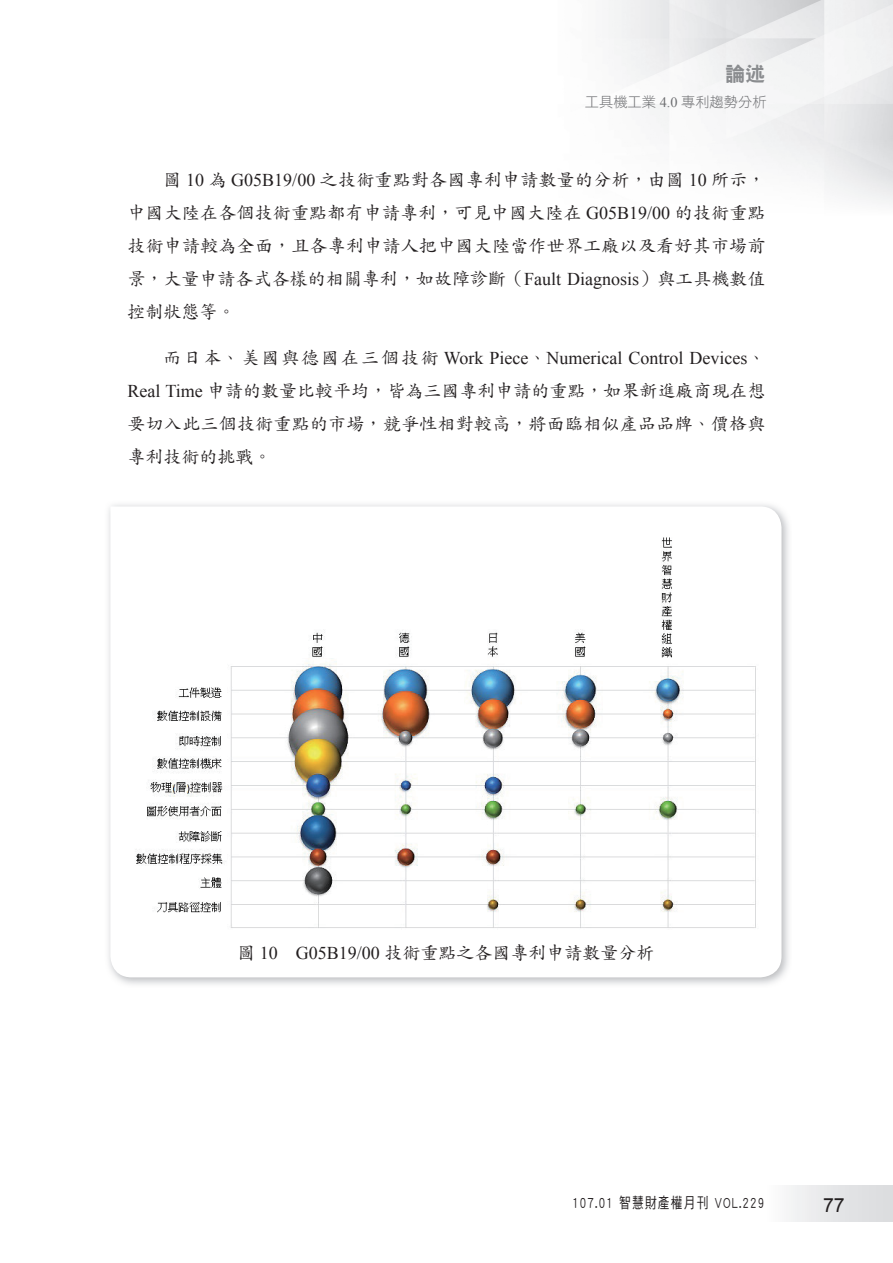
<style>
.page{position:relative;width:893px;height:1263px;background:#fff}
.page>*{position:absolute;margin:0;border:0;box-sizing:border-box;transform-origin:0 0}
.t1{font:20.25px "DF Hei Std W9 E Ten B5 H";color:#8a8c8f}
.t2{font:19.5px "Arial";color:#231f20}
.t3{font:18px/33px "DF Kai Shu Std W5 E Ten B5 H";color:#231f20;text-align:justify}
.t4{font:18px "Times New Roman";color:#231f20}
.t5{font:15px "DF Hei Std W5 E Ten B5 H";letter-spacing:.1em;color:#231f20;scale:.78 1}
.t6{font:14.25px "DF Hei Std W3 E Ten B5 H";color:#6c6d70}
.s1{font-family:"Times New Roman"}
.s2{font-family:"DF Kai Shu Std W5 E Ten B5 H"}
</style>
<div class="page">
<div style="left:765px;top:1186px;width:127px;height:35px;background:linear-gradient(to right,#fbfbfb,#d7d9db)"></div>
<img style="left:108px;top:504px;width:681px;height:481px">
<svg style="left:110px;top:506px;width:671px;height:471px"></svg>
<img style="left:130px;top:532px;width:632px;height:404px">
<p class="t1" style="left:725px;top:66px;width:42px">論述</p>
<p class="t6" style="left:585px;top:97px;width:183px">工具機工業 <span class="s1">4.0</span> 專利趨勢分析</p>
<p class="t3" style="left:127px;top:165px;width:639px;text-indent:36px">圖 <span class="s1">10</span> 為 <span class="s1">G05B19/00</span> 之技術重點對各國專利申請數量的分析，由圖 <span class="s1">10</span> 所示，中國大陸在各個技術重點都有申請專利，可見中國大陸在 <span class="s1">G05B19/00</span> 的技術重點技術申請較為全面，且各專利申請人把中國大陸當作世界工廠以及看好其市場前景，大量申請各式各樣的相關專利，如故障診斷（<span class="s1">Fault Diagnosis</span>）與工具機數值控制狀態等。</p>
<p class="t4" style="left:163px;top:348px;width:603px"><span class="s2">而日本、美國與德國在三個技術</span> Work Piece<span class="s2">、</span>Numerical Control Devices<span class="s2">、</span></p>
<p class="t3" style="left:127px;top:376px;width:639px"><span class="s1">Real Time</span> 申請的數量比較平均，皆為三國專利申請的重點，如果新進廠商現在想要切入此三個技術重點的市場，競爭性相對較高，將面臨相似產品品牌、價格與專利技術的挑戰。</p>
<p class="t3" style="left:237px;top:938px;width:419px">圖 <span class="s1">10 G05B19/00</span> 技術重點之各國專利申請數量分析</p>
<p class="t5" style="left:572px;top:1197px;width:248px">107.01 智慧財產權月刊 VOL.229</p>
<p class="t2" style="left:823px;top:1194px;width:23px">77</p>
</div>
